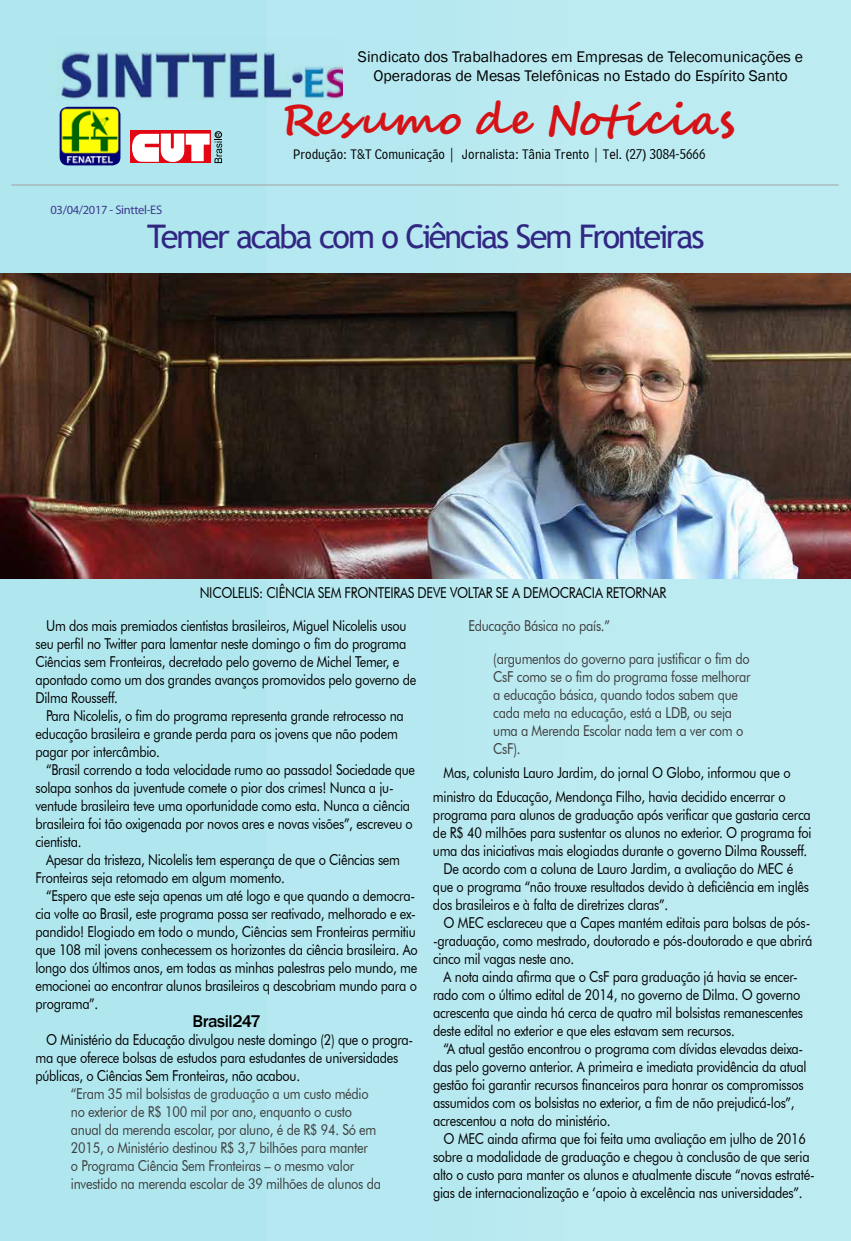
<style>
.page{position:relative;width:851px;height:1241px;background:#fff}
.page>*{position:absolute;margin:0;border:0;box-sizing:border-box;transform-origin:0 0}
.t1{font:700 43.5px "Segoe Script";letter-spacing:.02em;color:#d51317}
.t2{font:32.5px "Trebuchet MS";letter-spacing:-.07em;color:#312783}
.t3{font:500 17.5px "Franklin Gothic";letter-spacing:-.025em;color:#000}
.t4{font:15.88px/19px "Franklin Gothic";color:#000;text-align:center}
.t5{font:15px/18px "Futura BT";letter-spacing:-.02em;color:#000;scale:.85 1}
.t6{font:15px/18px "Futura BT";letter-spacing:-.02em;color:#3c3c3b;scale:.85 1}
.t7{font:14.62px "Bell Centennial BT Address";color:#000}
.t8{font:12.5px "Myriad";letter-spacing:-.025em;color:#3e3a8f}
.s1{font-size:47.5px}
</style>
<div class="page">
<div style="left:0;top:0;width:850px;height:1240px;background:#b0e7ef"></div>
<div style="left:267px;top:0;width:583px;height:1240px;background:#b8e9f1"></div>
<div style="left:565px;top:0;width:285px;height:1240px;background:#bdebf2"></div>
<img style="left:53px;top:51px;width:289px;height:49px">
<div style="left:131px;top:131px;width:80px;height:32px;background:#e30613"></div>
<svg style="left:130px;top:132px;width:92px;height:32px"></svg>
<div style="left:215px;top:131px;width:7px;height:7px;border:1px solid #000;border-radius:50%"></div>
<img style="left:60px;top:107px;width:60px;height:58px">
<hr style="left:11px;top:185px;width:827px;height:1px;background:#a1a1a1">
<img style="left:0;top:273px;width:850px;height:305px">
<p class="t4" style="left:358px;top:47px;width:446px">Sindicato dos Trabalhadores em Empresas de Telecomunicações e<br>Operadoras de Mesas Telefônicas no Estado do Espírito Santo</p>
<h1 class="t1" style="left:280px;top:85px;width:456px">Resumo de Notícia<span class="s1">s</span></h1>
<p class="t7" style="left:293px;top:146px;width:414px">Produção: T&amp;T Comunicação | Jornalista: Tânia Trento | Tel. (27) 3084-5666</p>
<p class="t8" style="left:50px;top:203px;width:113px">03/04/2017 - Sinttel-ES</p>
<h2 class="t2" style="left:147px;top:216px;width:559px">Temer acaba com o Ciências Sem Fronteiras</h2>
<p class="t5" style="left:46px;top:576px;width:731px;line-height:32.8px;text-indent:153px">NICOLELIS: CIÊNCIA SEM FRONTEIRAS DEVE VOLTAR SE A DEMOCRACIA RETORNAR<br>Um dos mais premiados cientistas brasileiros, Miguel Nicolelis usou</p>
<p class="t5" style="left:35px;top:634px;width:449px">seu perfil no Twitter para lamentar neste domingo o fim do programa Ciências sem Fronteiras, decretado pelo governo de Michel Temer, e apontado como um dos grandes avanços promovidos pelo governo de Dilma Rousseff.</p>
<p class="t5" style="left:35px;top:706px;width:435px;text-indent:11px">Para Nicolelis, o fim do programa representa grande retrocesso na educação brasileira e grande perda para os jovens que não podem pagar por intercâmbio.</p>
<p class="t5" style="left:35px;top:760px;width:448px;text-indent:11px">“Brasil correndo a toda velocidade rumo ao passado! Sociedade que solapa sonhos da juventude comete o pior dos crimes! Nunca a ju&shy;ventude brasileira teve uma oportunidade como esta. Nunca a ciência brasileira foi tão oxigenada por novos ares e novas visões”, escreveu o cientista.</p>
<p class="t5" style="left:35px;top:850px;width:430px;text-indent:11px">Apesar da tristeza, Nicolelis tem esperança de que o Ciências sem<br>Fronteiras seja retomado em algum momento.</p>
<p class="t5" style="left:35px;top:886px;width:451px;text-indent:11px">“Espero que este seja apenas um até logo e que quando a democra&shy;cia volte ao Brasil, este programa possa ser reativado, melhorado e ex&shy;pandido! Elogiado em todo o mundo, Ciências sem Fronteiras permitiu que 108 mil jovens conhecessem os horizontes da ciência brasileira. Ao longo dos últimos anos, em todas as minhas palestras pelo mundo, me emocionei ao encontrar alunos brasileiros q descobriam mundo para o programa”.</p>
<p class="t3" style="left:192px;top:1009px;width:70px">Brasil247</p>
<p class="t5" style="left:35px;top:1030px;width:446px;text-indent:11px">O Ministério da Educação divulgou neste domingo (2) que o progra&shy;ma que oferece bolsas de estudos para estudantes de universidades públicas, o Ciências Sem Fronteiras, não acabou.</p>
<p class="t6" style="left:71px;top:1084px;width:366px">“Eram 35 mil bolsistas de graduação a um custo médio no exterior de R$ 100 mil por ano, enquanto o custo anual da merenda escolar, por aluno, é de R$ 94. Só em 2015, o Ministério destinou R$ 3,7 bilhões para manter<br>o Programa Ciência Sem Fronteiras – o mesmo valor investido na merenda escolar de 39 milhões de alunos da</p>
<p class="t6" style="left:468px;top:616px;width:168px">Educação Básica no país.”</p>
<p class="t6" style="left:493px;top:649px;width:304px">(argumentos do governo para justificar o fim do CsF como se o fim do programa fosse melhorar a educação básica, quando todos sabem que cada meta na educação, está a LDB, ou seja uma a Merenda Escolar nada tem a ver com o CsF).</p>
<p class="t5" style="left:433px;top:760px;width:422px;line-height:23.8px;text-indent:11px">Mas, colunista Lauro Jardim, do jornal O Globo, informou que o ministro da Educação, Mendonça Filho, havia decidido encerrar o</p>
<p class="t5" style="left:433px;top:805px;width:446px">programa para alunos de graduação após verificar que gastaria cerca</p>
<p class="t5" style="left:433px;top:823px;width:447px">de R$ 40 milhões para sustentar os alunos no exterior. O programa foi</p>
<p class="t5" style="left:433px;top:841px;width:442px">uma das iniciativas mais elogiadas durante o governo Dilma Rousseff.</p>
<p class="t5" style="left:443px;top:859px;width:413px">De acordo com a coluna de Lauro Jardim, a avaliação do MEC é</p>
<p class="t5" style="left:433px;top:877px;width:444px">que o programa “não trouxe resultados devido à deficiência em inglês</p>
<p class="t5" style="left:433px;top:895px;width:278px">dos brasileiros e à falta de diretrizes claras”.</p>
<p class="t5" style="left:443px;top:913px;width:433px">O MEC esclareceu que a Capes mantém editais para bolsas de pós-</p>
<p class="t5" style="left:433px;top:931px;width:448px">-graduação, como mestrado, doutorado e pós-doutorado e que abrirá</p>
<p class="t5" style="left:433px;top:949px;width:168px">cinco mil vagas neste ano.</p>
<p class="t5" style="left:443px;top:967px;width:418px">A nota ainda afirma que o CsF para graduação já havia se encer-</p>
<p class="t5" style="left:433px;top:985px;width:433px">rado com o último edital de 2014, no governo de Dilma. O governo</p>
<p class="t5" style="left:433px;top:1003px;width:436px">acrescenta que ainda há cerca de quatro mil bolsistas remanescentes</p>
<p class="t5" style="left:433px;top:1021px;width:356px">deste edital no exterior e que eles estavam sem recursos.</p>
<p class="t5" style="left:443px;top:1039px;width:424px">“A atual gestão encontrou o programa com dívidas elevadas deixa-</p>
<p class="t5" style="left:433px;top:1057px;width:441px">das pelo governo anterior. A primeira e imediata providência da atual</p>
<p class="t5" style="left:433px;top:1075px;width:437px">gestão foi garantir recursos financeiros para honrar os compromissos</p>
<p class="t5" style="left:433px;top:1093px;width:427px">assumidos com os bolsistas no exterior, a fim de não prejudicá-los”,</p>
<p class="t5" style="left:433px;top:1111px;width:210px">acrescentou a nota do ministério.</p>
<p class="t5" style="left:443px;top:1129px;width:427px">O MEC ainda afirma que foi feita uma avaliação em julho de 2016</p>
<p class="t5" style="left:433px;top:1147px;width:444px">sobre a modalidade de graduação e chegou à conclusão de que seria</p>
<p class="t5" style="left:433px;top:1165px;width:450px">alto o custo para manter os alunos e atualmente discute “novas estraté-</p>
<p class="t5" style="left:433px;top:1183px;width:436px">gias de internacionalização e ‘apoio à excelência nas universidades”.</p>
</div>
